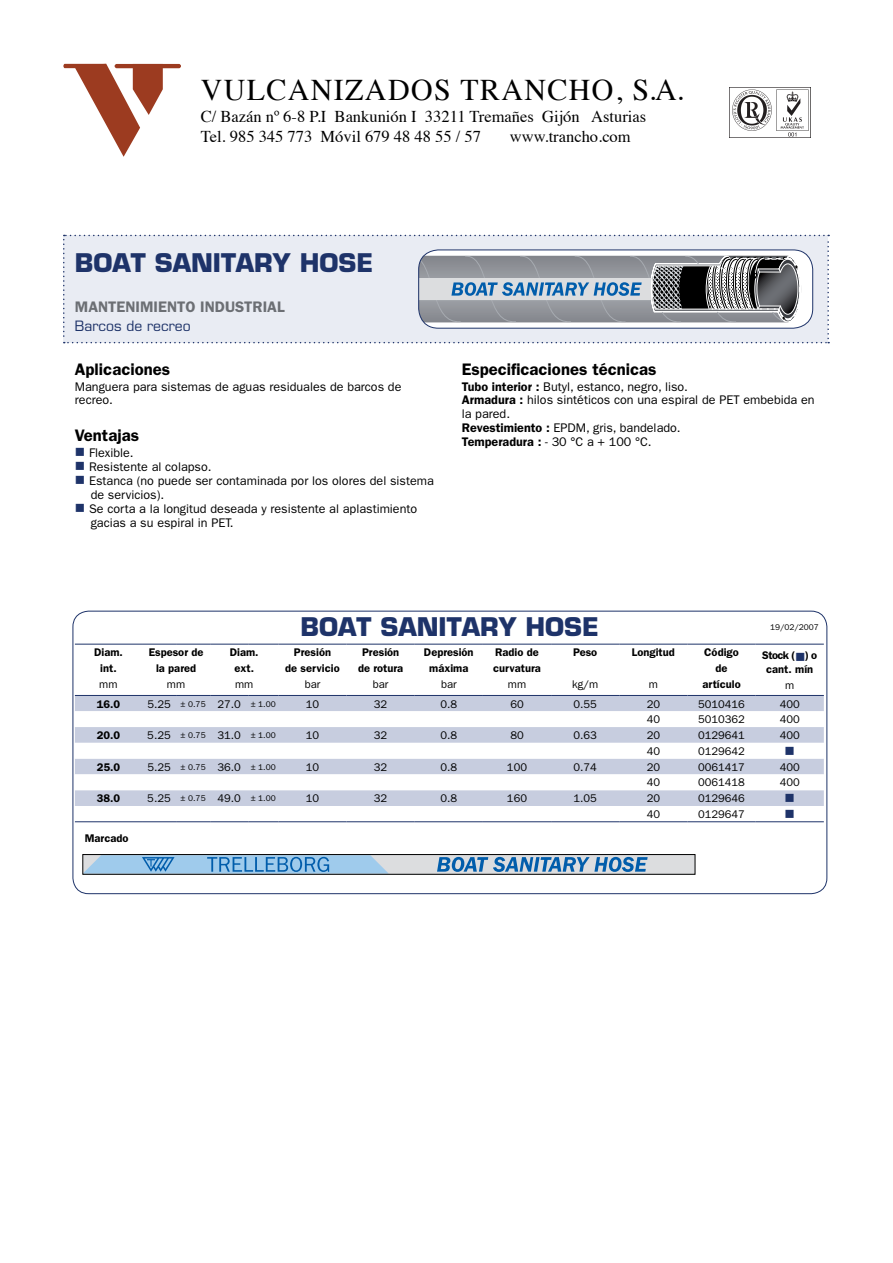
<style>
.page{position:relative;width:893px;height:1263px;background:#fff}
.page>*{position:absolute;margin:0;border:0;box-sizing:border-box;transform-origin:0 0}
.t1{font:30px "Times";letter-spacing:.045em;color:#000}
.t2{font:700 25.05px "Eurostile";color:#1e3369}
.t3{font:600 16.65px "Franklin Gothic";color:#000}
.t4{font:16.5px/19.8px "Times";color:#000}
.t5{font:600 15.3px "Franklin Gothic";color:#6c6f74}
.t6{font:13.95px "Eurostile";color:#1e3369}
.t7{font:13.95px "Wingdings";color:#1e3369}
.t8{font:12.6px/14px "Franklin Gothic";color:#000}
.t9{font:600 11.1px/15.9px "Franklin Gothic";color:#000;text-align:center}
.t10{font:11.1px "Franklin Gothic";color:#000}
.t11{font:8.4px "Franklin Gothic";color:#000}
.s1{color:#1e3369}
.s2{font-weight:600}
.s3{font-size:11.1px}
</style>
<div class="page">
<hr style="left:115px;top:64px;width:66px;height:4px;background:#9c3b20;border-radius:2px">
<svg style="left:63px;top:64px;width:100px;height:93px"></svg>
<img style="left:730px;top:89px;width:80px;height:49px">
<div style="left:75px;top:696px;width:749px;height:15px;background:#c7cddf"></div>
<svg style="left:75px;top:727px;width:749px;height:79px;fill:#c7cddf"></svg>
<hr style="left:75px;top:821px;width:67px;height:1px;background:#1e3369">
<hr style="left:142px;top:821px;width:34px;height:1px;background:#1e3369">
<hr style="left:176px;top:821px;width:34px;height:1px;background:#1e3369">
<hr style="left:210px;top:821px;width:38px;height:1px;background:#1e3369">
<hr style="left:248px;top:821px;width:30px;height:1px;background:#1e3369">
<hr style="left:278px;top:821px;width:69px;height:1px;background:#1e3369">
<hr style="left:347px;top:821px;width:68px;height:1px;background:#1e3369">
<hr style="left:415px;top:821px;width:68px;height:1px;background:#1e3369">
<hr style="left:483px;top:821px;width:68px;height:1px;background:#1e3369">
<hr style="left:551px;top:821px;width:68px;height:1px;background:#1e3369">
<hr style="left:619px;top:821px;width:68px;height:1px;background:#1e3369">
<hr style="left:687px;top:821px;width:69px;height:1px;background:#1e3369">
<hr style="left:756px;top:821px;width:68px;height:1px;background:#1e3369">
<hr style="left:75px;top:644px;width:67px;height:1px;background:#1e3369">
<hr style="left:142px;top:644px;width:34px;height:1px;background:#1e3369">
<hr style="left:176px;top:644px;width:34px;height:1px;background:#1e3369">
<hr style="left:210px;top:644px;width:38px;height:1px;background:#1e3369">
<hr style="left:248px;top:644px;width:30px;height:1px;background:#1e3369">
<hr style="left:278px;top:644px;width:69px;height:1px;background:#1e3369">
<hr style="left:347px;top:644px;width:68px;height:1px;background:#1e3369">
<hr style="left:415px;top:644px;width:68px;height:1px;background:#1e3369">
<hr style="left:483px;top:644px;width:68px;height:1px;background:#1e3369">
<hr style="left:551px;top:644px;width:68px;height:1px;background:#1e3369">
<hr style="left:619px;top:644px;width:68px;height:1px;background:#1e3369">
<hr style="left:687px;top:644px;width:69px;height:1px;background:#1e3369">
<hr style="left:756px;top:644px;width:68px;height:1px;background:#1e3369">
<hr style="left:75px;top:695px;width:67px;height:1px;background:#1e3369">
<hr style="left:142px;top:695px;width:34px;height:1px;background:#1e3369">
<hr style="left:176px;top:695px;width:34px;height:1px;background:#1e3369">
<hr style="left:210px;top:695px;width:38px;height:1px;background:#1e3369">
<hr style="left:248px;top:695px;width:30px;height:1px;background:#1e3369">
<hr style="left:278px;top:695px;width:69px;height:1px;background:#1e3369">
<hr style="left:347px;top:695px;width:68px;height:1px;background:#1e3369">
<hr style="left:415px;top:695px;width:68px;height:1px;background:#1e3369">
<hr style="left:483px;top:695px;width:68px;height:1px;background:#1e3369">
<hr style="left:551px;top:695px;width:68px;height:1px;background:#1e3369">
<hr style="left:619px;top:695px;width:68px;height:1px;background:#1e3369">
<hr style="left:687px;top:695px;width:69px;height:1px;background:#1e3369">
<hr style="left:756px;top:695px;width:68px;height:1px;background:#1e3369">
<div style="left:83px;top:854px;width:612px;height:20px;background:#dcdddf"></div>
<svg style="left:85px;top:856px;width:302px;height:16px;background:#88bae0"></svg>
<svg style="left:437px;top:857px;width:211px;height:15px"></svg>
<div style="left:83px;top:854px;width:612px;height:20px;border:1px solid #000"></div>
<svg style="left:63px;top:235px;width:766px;height:108px;background:#caced5"></svg>
<div style="left:418px;top:250px;width:395px;height:79px;border:1px solid #1e3369;border-radius:20px"></div>
<h1 class="t1" style="left:201px;top:62px;width:484px">VULCANIZADOS TRANCHO, S.A.</h1>
<h3 class="t4" style="left:201px;top:105px;width:447px">C/ Bazán nº 6-8 P.I Bankunión I 33211 Tremañes Gijón Asturias<br>Tel. 985 345 773 Móvil 679 48 48 55 / 57</h3>
<h3 class="t4" style="left:510px;top:125px;width:122px">www.trancho.com</h3>
<h2 class="t2" style="left:75px;top:248px;width:300px">BOAT SANITARY HOSE</h2>
<p class="t5" style="left:75px;top:298px;width:211px">MANTENIMIENTO INDUSTRIAL</p>
<p class="t6" style="left:75px;top:317px;width:117px">Barcos de recreo</p>
<h3 class="t3" style="left:75px;top:359px;width:97px">Aplicaciones</h3>
<p class="t8" style="left:75px;top:379px;width:328px">Manguera para sistemas de aguas residuales de barcos de recreo.</p>
<h3 class="t3" style="left:75px;top:426px;width:66px">Ventajas</h3>
<p class="t8" style="left:75px;top:445px;width:60px"><span class="s1">■</span> Flexible.</p>
<p class="t8" style="left:75px;top:459px;width:138px"><span class="s1">■</span> Resistente al colapso.</p>
<p class="t8" style="left:91px;top:473px;width:345px;text-indent:-16px"><span class="s1">■</span> Estanca (no puede ser contaminada por los olores del sistema de servicios).</p>
<p class="t8" style="left:91px;top:501px;width:328px;text-indent:-16px"><span class="s1">■</span> Se corta a la longitud deseada y resistente al aplastimiento gacias a su espiral in PET.</p>
<h3 class="t3" style="left:462px;top:359px;width:196px">Especificaciones técnicas</h3>
<p class="t8" style="left:462px;top:379px;width:354px"><span class="s2">Tubo interior :</span> Butyl, estanco, negro, liso.<br><span class="s2">Armadura :</span> hilos sintéticos con una espiral de PET embebida en la pared.<br><span class="s2">Revestimiento :</span> EPDM, gris, bandelado.<br><span class="s2">Temperadura :</span> - 30 °C a + 100 °C.</p>
<p class="t9" style="left:94px;top:644px;width:30px">Diam. int.</p>
<p class="t10" style="left:99px;top:678px;width:20px">mm</p>
<p class="t9" style="left:149px;top:644px;width:56px">Espesor de la pared</p>
<p class="t10" style="left:167px;top:678px;width:20px">mm</p>
<p class="t9" style="left:230px;top:644px;width:30px">Diam. ext.</p>
<p class="t10" style="left:235px;top:678px;width:20px">mm</p>
<h2 class="t2" style="left:301px;top:612px;width:300px">BOAT SANITARY HOSE</h2>
<p class="t11" style="left:770px;top:622px;width:50px">19/02/2007</p>
<p class="t9" style="left:285px;top:644px;width:56px">Presión<br>de servicio</p>
<p class="t10" style="left:305px;top:678px;width:17px">bar</p>
<p class="t9" style="left:358px;top:644px;width:47px">Presión de rotura</p>
<p class="t10" style="left:373px;top:678px;width:17px">bar</p>
<p class="t9" style="left:424px;top:644px;width:51px">Depresión máxima</p>
<p class="t10" style="left:441px;top:678px;width:17px">bar</p>
<p class="t9" style="left:493px;top:644px;width:49px;text-align:left">Radio de curvatura</p>
<p class="t10" style="left:508px;top:678px;width:20px">mm</p>
<p class="t9" style="left:573px;top:644px;width:26px">Peso</p>
<p class="t10" style="left:572px;top:678px;width:28px">kg/m</p>
<p class="t9" style="left:632px;top:644px;width:44px">Longitud</p>
<p class="t10" style="left:649px;top:678px;width:11px">m</p>
<p class="t9" style="left:702px;top:644px;width:40px">Código de artículo</p>
<p class="t9" style="left:762px;top:648px;width:57px;line-height:14px">Stock (<span class="s1">■</span>) o cant. mín</p>
<p class="t10" style="left:785px;top:678px;width:11px">m</p>
<p class="t9" style="left:97px;top:696px;width:25px">16.0</p>
<p class="t11" style="left:147px;top:699px;width:130px"><span class="s3">5.25</span> ± 0.75 <span class="s3">27.0</span> ± 1.00</p>
<p class="t10" style="left:306px;top:697px;width:15px">10</p>
<p class="t10" style="left:374px;top:697px;width:15px">32</p>
<p class="t10" style="left:440px;top:697px;width:18px">0.8</p>
<p class="t10" style="left:510px;top:697px;width:15px">60</p>
<p class="t10" style="left:573px;top:697px;width:25px">0.55</p>
<p class="t10" style="left:647px;top:697px;width:15px">20</p>
<p class="t10" style="left:698px;top:697px;width:48px">5010416</p>
<p class="t10" style="left:780px;top:697px;width:22px">400</p>
<p class="t10" style="left:647px;top:713px;width:15px">40</p>
<p class="t10" style="left:698px;top:713px;width:48px">5010362</p>
<p class="t10" style="left:780px;top:713px;width:22px">400</p>
<p class="t9" style="left:97px;top:727px;width:25px">20.0</p>
<p class="t11" style="left:147px;top:730px;width:130px"><span class="s3">5.25</span> ± 0.75 <span class="s3">31.0</span> ± 1.00</p>
<p class="t10" style="left:306px;top:729px;width:15px">10</p>
<p class="t10" style="left:374px;top:729px;width:15px">32</p>
<p class="t10" style="left:440px;top:729px;width:18px">0.8</p>
<p class="t10" style="left:510px;top:729px;width:15px">80</p>
<p class="t10" style="left:573px;top:729px;width:25px">0.63</p>
<p class="t10" style="left:647px;top:729px;width:15px">20</p>
<p class="t10" style="left:698px;top:729px;width:48px">0129641</p>
<p class="t10" style="left:780px;top:729px;width:22px">400</p>
<p class="t10" style="left:647px;top:745px;width:15px">40</p>
<p class="t10" style="left:698px;top:745px;width:48px">0129642</p>
<p class="t7" style="left:784px;top:743px;width:12px">■</p>
<p class="t9" style="left:97px;top:759px;width:25px">25.0</p>
<p class="t11" style="left:147px;top:762px;width:130px"><span class="s3">5.25</span> ± 0.75 <span class="s3">36.0</span> ± 1.00</p>
<p class="t10" style="left:306px;top:760px;width:15px">10</p>
<p class="t10" style="left:374px;top:760px;width:15px">32</p>
<p class="t10" style="left:440px;top:760px;width:18px">0.8</p>
<p class="t10" style="left:507px;top:760px;width:22px">100</p>
<p class="t10" style="left:573px;top:760px;width:25px">0.74</p>
<p class="t10" style="left:647px;top:760px;width:15px">20</p>
<p class="t10" style="left:698px;top:760px;width:48px">0061417</p>
<p class="t10" style="left:780px;top:760px;width:22px">400</p>
<p class="t10" style="left:647px;top:776px;width:15px">40</p>
<p class="t10" style="left:698px;top:776px;width:48px">0061418</p>
<p class="t10" style="left:780px;top:776px;width:22px">400</p>
<p class="t9" style="left:97px;top:790px;width:25px">38.0</p>
<p class="t11" style="left:147px;top:793px;width:130px"><span class="s3">5.25</span> ± 0.75 <span class="s3">49.0</span> ± 1.00</p>
<p class="t10" style="left:306px;top:792px;width:15px">10</p>
<p class="t10" style="left:374px;top:792px;width:15px">32</p>
<p class="t10" style="left:440px;top:792px;width:18px">0.8</p>
<p class="t10" style="left:507px;top:792px;width:22px">160</p>
<p class="t10" style="left:573px;top:792px;width:25px">1.05</p>
<p class="t10" style="left:647px;top:792px;width:15px">20</p>
<p class="t10" style="left:698px;top:792px;width:48px">0129646</p>
<p class="t7" style="left:784px;top:791px;width:12px">■</p>
<p class="t10" style="left:647px;top:808px;width:15px">40</p>
<p class="t10" style="left:698px;top:808px;width:48px">0129647</p>
<p class="t7" style="left:784px;top:806px;width:12px">■</p>
<p class="t9" style="left:85px;top:830px;width:45px">Marcado</p>
</div>
